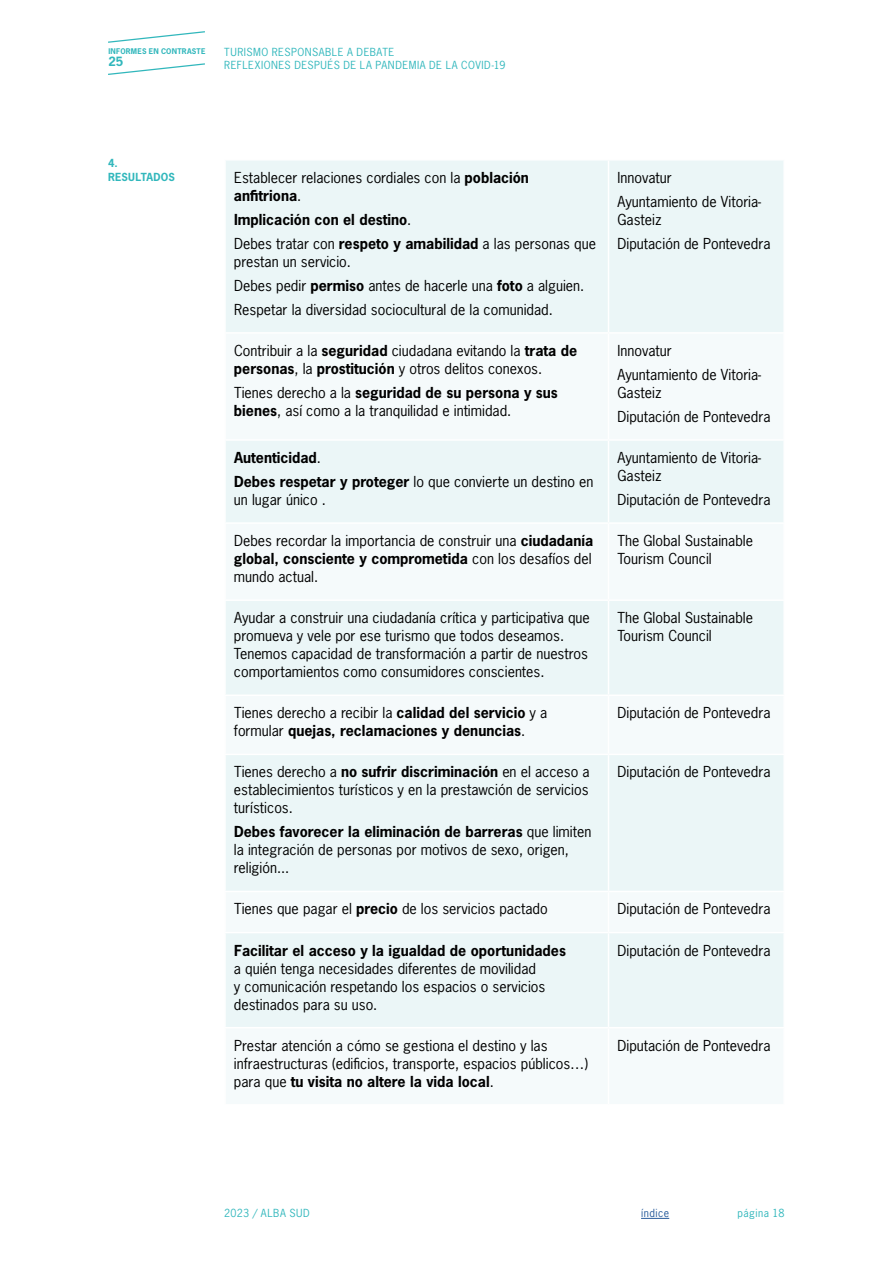
<style>
.page{position:relative;width:893px;height:1263px;background:#fff}
.page>*{position:absolute;margin:0;border:0;box-sizing:border-box;transform-origin:0 0}
.t1{font:14.25px/18px "News Gothic Std";color:#000}
.t2{font:700 14.25px/24px "News Gothic Std";color:#000}
.t3{font:700 12px "News Gothic Std";color:#31b7bc}
.t4{font:10.5px/12.6px "News Gothic Std";letter-spacing:.045em;color:#31b7bc}
.t5{font:700 10.5px/13.5px "News Gothic Std";letter-spacing:.02em;color:#31b7bc}
.t6{font:10.5px "News Gothic Std";letter-spacing:.05em;color:#275b9b}
.t7{font:700 7.35px "News Gothic Std";letter-spacing:.03em;color:#31b7bc}
.s1{font-weight:700}
.s2{font-weight:400}
</style>
<div class="page">
<svg style="left:108px;top:63px;width:97px;height:12px"></svg>
<svg style="left:108px;top:31px;width:97px;height:12px"></svg>
<svg style="left:641px;top:1218px;width:28px;height:1px"></svg>
<div style="left:226px;top:161px;width:557px;height:171px;background:#ebf6f7"></div>
<svg style="left:226px;top:441px;width:557px;height:586px;fill:#ebf6f7"></svg>
<hr style="left:608px;top:524px;width:1px;height:75px;background:#fff">
<hr style="left:608px;top:696px;width:1px;height:58px;background:#fff">
<hr style="left:608px;top:892px;width:1px;height:40px;background:#fff">
<hr style="left:608px;top:161px;width:1px;height:171px;background:#fff">
<hr style="left:608px;top:522px;width:177px;height:2px;background:#fff">
<hr style="left:608px;top:441px;width:1px;height:81px;background:#fff">
<hr style="left:224px;top:522px;width:384px;height:2px;background:#fff">
<hr style="left:224px;top:599px;width:384px;height:2px;background:#fff">
<hr style="left:224px;top:694px;width:384px;height:2px;background:#fff">
<hr style="left:608px;top:599px;width:177px;height:2px;background:#fff">
<hr style="left:608px;top:601px;width:1px;height:93px;background:#fff">
<hr style="left:608px;top:694px;width:177px;height:2px;background:#fff">
<hr style="left:608px;top:754px;width:177px;height:1px;background:#fff">
<hr style="left:608px;top:891px;width:177px;height:1px;background:#fff">
<hr style="left:224px;top:754px;width:384px;height:1px;background:#fff">
<hr style="left:608px;top:755px;width:1px;height:136px;background:#fff">
<hr style="left:224px;top:891px;width:384px;height:1px;background:#fff">
<hr style="left:608px;top:932px;width:177px;height:1px;background:#fff">
<hr style="left:224px;top:932px;width:384px;height:1px;background:#fff">
<hr style="left:608px;top:933px;width:1px;height:94px;background:#fff">
<p class="t7" style="left:108px;top:46px;width:99px">INFORMES EN CONTRASTE</p>
<p class="t3" style="left:108px;top:53px;width:17px">25</p>
<p class="t4" style="left:224px;top:46px;width:283px">TURISMO RESPONSABLE A DEBATE<br>REFLEXIONES DESPUÉS DE LA PANDEMIA DE LA COVID-19</p>
<p class="t5" style="left:108px;top:156px;width:69px">4.<br>RESULTADOS</p>
<p class="t1" style="left:234px;top:168px;width:297px">Establecer relaciones cordiales con la <span class="s1">población anfitriona</span>.</p>
<p class="t2" style="left:234px;top:207px;width:363px">Implicación con el destino<span class="s2">.<br>Debes tratar con</span> respeto y amabilidad <span class="s2">a las personas que</span></p>
<p class="t1" style="left:234px;top:249px;width:352px;line-height:24px">prestan un servicio.<br>Debes pedir <span class="s1">permiso</span> antes de hacerle una <span class="s1">foto</span> a alguien.<br>Respetar la diversidad sociocultural de la comunidad.</p>
<p class="t1" style="left:234px;top:341px;width:345px">Contribuir a la <span class="s1">seguridad</span> ciudadana evitando la <span class="s1">trata de personas</span>, la <span class="s1">prostitución</span> y otros delitos conexos.</p>
<p class="t1" style="left:234px;top:383px;width:325px">Tienes derecho a la <span class="s1">seguridad de su persona y sus bienes</span>, así como a la tranquilidad e intimidad.</p>
<p class="t2" style="left:234px;top:445px;width:361px">Autenticidad<span class="s2">.<br></span>Debes respetar y proteger <span class="s2">lo que convierte un destino en</span></p>
<p class="t1" style="left:234px;top:490px;width:93px">un lugar único .</p>
<p class="t1" style="left:617px;top:165px;width:145px;line-height:24px">Innovatur<br>Ayuntamiento de Vitoria-</p>
<p class="t1" style="left:617px;top:207px;width:155px;line-height:24px">Gasteiz<br>Diputación de Pontevedra</p>
<p class="t1" style="left:617px;top:338px;width:145px;line-height:24px">Innovatur<br>Ayuntamiento de Vitoria-</p>
<p class="t1" style="left:617px;top:380px;width:155px;line-height:24px">Gasteiz<br>Diputación de Pontevedra</p>
<p class="t1" style="left:617px;top:448px;width:145px">Ayuntamiento de Vitoria-<br>Gasteiz</p>
<p class="t1" style="left:617px;top:490px;width:155px">Diputación de Pontevedra</p>
<p class="t1" style="left:234px;top:532px;width:361px;text-align:justify">Debes recordar la importancia de construir una <span class="s1">ciudadanía global, consciente y comprometida</span> con los desafíos del mundo actual.</p>
<p class="t1" style="left:617px;top:532px;width:137px">The Global Sustainable<br>Tourism Council</p>
<p class="t1" style="left:234px;top:609px;width:357px">Ayudar a construir una ciudadanía crítica y participativa que promueva y vele por ese turismo que todos deseamos.<br>Tenemos capacidad de transformación a partir de nuestros comportamientos como consumidores conscientes.</p>
<p class="t1" style="left:617px;top:609px;width:137px">The Global Sustainable<br>Tourism Council</p>
<p class="t2" style="left:234px;top:704px;width:315px;line-height:18px"><span class="s2">Tienes derecho a recibir la</span> calidad del servicio <span class="s2">y a formular</span> quejas, reclamaciones y denuncias<span class="s2">.</span></p>
<p class="t1" style="left:617px;top:704px;width:155px">Diputación de Pontevedra</p>
<p class="t1" style="left:234px;top:763px;width:357px;text-align:justify">Tienes derecho a <span class="s1">no sufrir discriminación</span> en el acceso a establecimientos turísticos y en la prestawción de servicios turísticos.</p>
<p class="t1" style="left:234px;top:823px;width:359px"><span class="s1">Debes favorecer la eliminación de barreras</span> que limiten la integración de personas por motivos de sexo, origen, religión...</p>
<p class="t1" style="left:617px;top:763px;width:155px">Diputación de Pontevedra</p>
<p class="t1" style="left:234px;top:900px;width:315px">Tienes que pagar el <span class="s1">precio</span> de los servicios pactado</p>
<p class="t1" style="left:617px;top:900px;width:155px">Diputación de Pontevedra</p>
<p class="t2" style="left:234px;top:938px;width:333px">Facilitar el acceso y la igualdad de oportunidades</p>
<p class="t1" style="left:234px;top:959px;width:313px">a quién tenga necesidades diferentes de movilidad y comunicación respetando los espacios o servicios destinados para su uso.</p>
<p class="t1" style="left:617px;top:941px;width:155px">Diputación de Pontevedra</p>
<p class="t1" style="left:234px;top:1036px;width:356px">Prestar atención a cómo se gestiona el destino y las infraestructuras (edificios, transporte, espacios públicos…) para que <span class="s1">tu visita no altere la vida local</span>.</p>
<p class="t1" style="left:617px;top:1036px;width:155px">Diputación de Pontevedra</p>
<p class="t4" style="left:224px;top:1207px;width:87px">2023 / ALBA SUD</p>
<p class="t6" style="left:641px;top:1206px;width:30px">índice</p>
<p class="t4" style="left:737px;top:1207px;width:49px">página 18</p>
</div>
